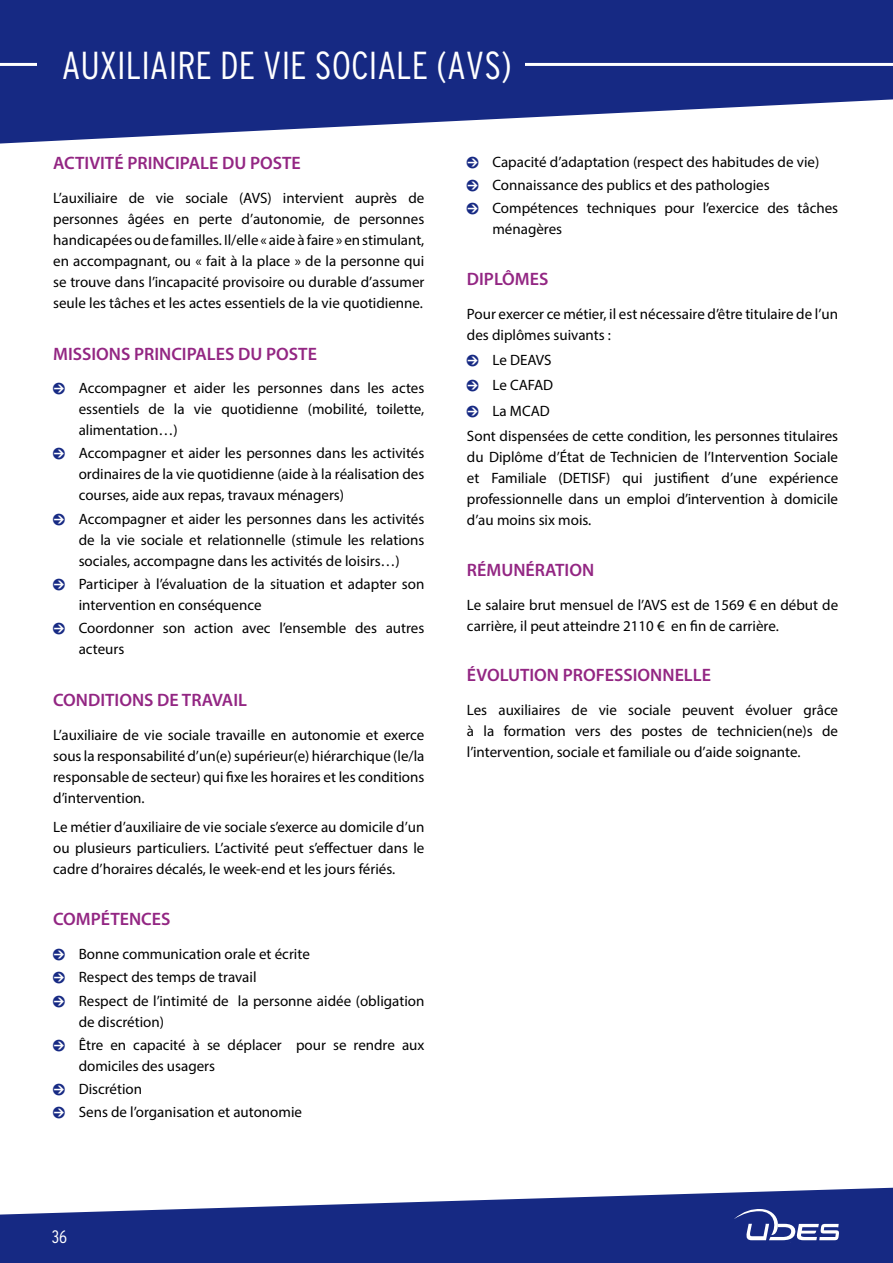
<style>
.page{position:relative;width:893px;height:1263px;background:#fff}
.page>*{position:absolute;margin:0;border:0;box-sizing:border-box;transform-origin:0 0}
.t1{font:300 condensed 39px "Interstate";color:#fff}
.t2{font:600 18px "Myriad Pro";color:#932683}
.t3{font:300 condensed 18px "Interstate";color:#fff}
.t4{font:15px/21px "Myriad Pro";color:#000}
.s1{font-family:"Pointers";color:#162983}
</style>
<div class="page">
<svg style="left:0;top:0;width:893px;height:144px;fill:#162983"></svg>
<svg style="left:0;top:1188px;width:893px;height:75px;fill:#162983"></svg>
<hr style="left:0;top:63px;width:893px;height:3px;background:#fff">
<svg style="left:734px;top:1209px;width:105px;height:31px"></svg>
<div style="left:37px;top:51px;width:488px;height:34px;background:#162983"></div>
<h1 class="t1" style="left:62px;top:42px;width:452px">AUXILIAIRE DE VIE SOCIALE (AVS)</h1>
<p class="t2" style="left:53px;top:152px;width:249px">ACTIVITÉ PRINCIPALE DU POSTE</p>
<p class="t4" style="left:53px;top:187px;width:373px;text-align:justify">L’auxiliaire de vie sociale (AVS) intervient auprès de personnes âgées en perte d’autonomie, de personnes handicapées ou de familles. Il/elle « aide à faire » en stimulant, en accompagnant, ou « fait à la place » de la personne qui se trouve dans l’incapacité provisoire ou durable d’assumer seule les tâches et les actes essentiels de la vie quotidienne.</p>
<p class="t2" style="left:53px;top:342px;width:265px">MISSIONS PRINCIPALES DU POSTE</p>
<p class="t4" style="left:79px;top:378px;width:347px;text-align:justify;text-indent:-26px"><span class="s1">0</span> Accompagner et aider les personnes dans les actes essentiels de la vie quotidienne (mobilité, toilette, alimentation…)</p>
<p class="t4" style="left:79px;top:443px;width:347px;text-align:justify;text-indent:-26px"><span class="s1">0</span> Accompagner et aider les personnes dans les activités ordinaires de la vie quotidienne (aide à la réalisation des courses, aide aux repas, travaux ménagers)</p>
<p class="t4" style="left:79px;top:508px;width:347px;text-align:justify;text-indent:-26px"><span class="s1">0</span> Accompagner et aider les personnes dans les activités de la vie sociale et relationnelle (stimule les relations sociales, accompagne dans les activités de loisirs…)</p>
<p class="t4" style="left:79px;top:573px;width:347px;text-indent:-26px"><span class="s1">0</span> Participer à l’évaluation de la situation et adapter son intervention en conséquence</p>
<p class="t4" style="left:79px;top:617px;width:347px;line-height:21.6px;text-indent:-26px"><span class="s1">0</span> Coordonner son action avec l’ensemble des autres acteurs</p>
<p class="t2" style="left:53px;top:688px;width:195px">CONDITIONS DE TRAVAIL</p>
<p class="t4" style="left:53px;top:724px;width:373px;text-align:justify">L’auxiliaire de vie sociale travaille en autonomie et exerce sous la responsabilité d’un(e) supérieur(e) hiérarchique (le/la responsable de secteur) qui fixe les horaires et les conditions d’intervention.</p>
<p class="t4" style="left:53px;top:816px;width:373px;text-align:justify">Le métier d’auxiliaire de vie sociale s’exerce au domicile d’un ou plusieurs particuliers. L’activité peut s’effectuer dans le cadre d’horaires décalés, le week-end et les jours fériés.</p>
<p class="t2" style="left:53px;top:908px;width:119px">COMPÉTENCES</p>
<p class="t4" style="left:53px;top:942px;width:373px;line-height:23.1px"><span class="s1">0</span> Bonne communication orale et écrite<br><span class="s1">0</span> Respect des temps de travail<br><span class="s1">0</span> Respect de l’intimité de la personne aidée (obligation</p>
<p class="t4" style="left:53px;top:1010px;width:373px;line-height:23.1px;text-indent:26px">de discrétion)<br><span class="s1">0</span> Être en capacité à se déplacer pour se rendre aux</p>
<p class="t4" style="left:53px;top:1054px;width:250px;line-height:23.1px;text-indent:26px">domiciles des usagers<br><span class="s1">0</span> Discrétion<br><span class="s1">0</span> Sens de l’organisation et autonomie</p>
<p class="t4" style="left:467px;top:150px;width:373px;line-height:23.1px"><span class="s1">0</span> Capacité d’adaptation (respect des habitudes de vie)<br><span class="s1">0</span> Connaissance des publics et des pathologies<br><span class="s1">0</span> Compétences techniques pour l’exercice des tâches</p>
<p class="t4" style="left:492px;top:219px;width:71px">ménagères</p>
<p class="t2" style="left:467px;top:268px;width:83px">DIPLÔMES</p>
<p class="t4" style="left:467px;top:303px;width:373px">Pour exercer ce métier, il est nécessaire d’être titulaire de l’un des diplômes suivants :</p>
<p class="t4" style="left:467px;top:347px;width:373px;line-height:25.2px"><span class="s1">0</span> Le DEAVS<br><span class="s1">0</span> Le CAFAD<br><span class="s1">0</span> La MCAD<br>Sont dispensées de cette condition, les personnes titulaires</p>
<p class="t4" style="left:467px;top:446px;width:373px;text-align:justify">du Diplôme d’État de Technicien de l’Intervention Sociale et Familiale (DETISF) qui justifient d’une expérience professionnelle dans un emploi d’intervention à domicile d’au moins six mois.</p>
<p class="t2" style="left:467px;top:558px;width:129px">RÉMUNÉRATION</p>
<p class="t4" style="left:467px;top:594px;width:373px">Le salaire brut mensuel de l’AVS est de 1569 € en début de carrière, il peut atteindre 2110 € en fin de carrière.</p>
<p class="t2" style="left:467px;top:664px;width:245px">ÉVOLUTION PROFESSIONNELLE</p>
<p class="t4" style="left:467px;top:699px;width:373px;text-align:justify">Les auxiliaires de vie sociale peuvent évoluer grâce à la formation vers des postes de technicien(ne)s de l’intervention, sociale et familiale ou d’aide soignante.</p>
<p class="t3" style="left:52px;top:1226px;width:17px">36</p>
</div>
